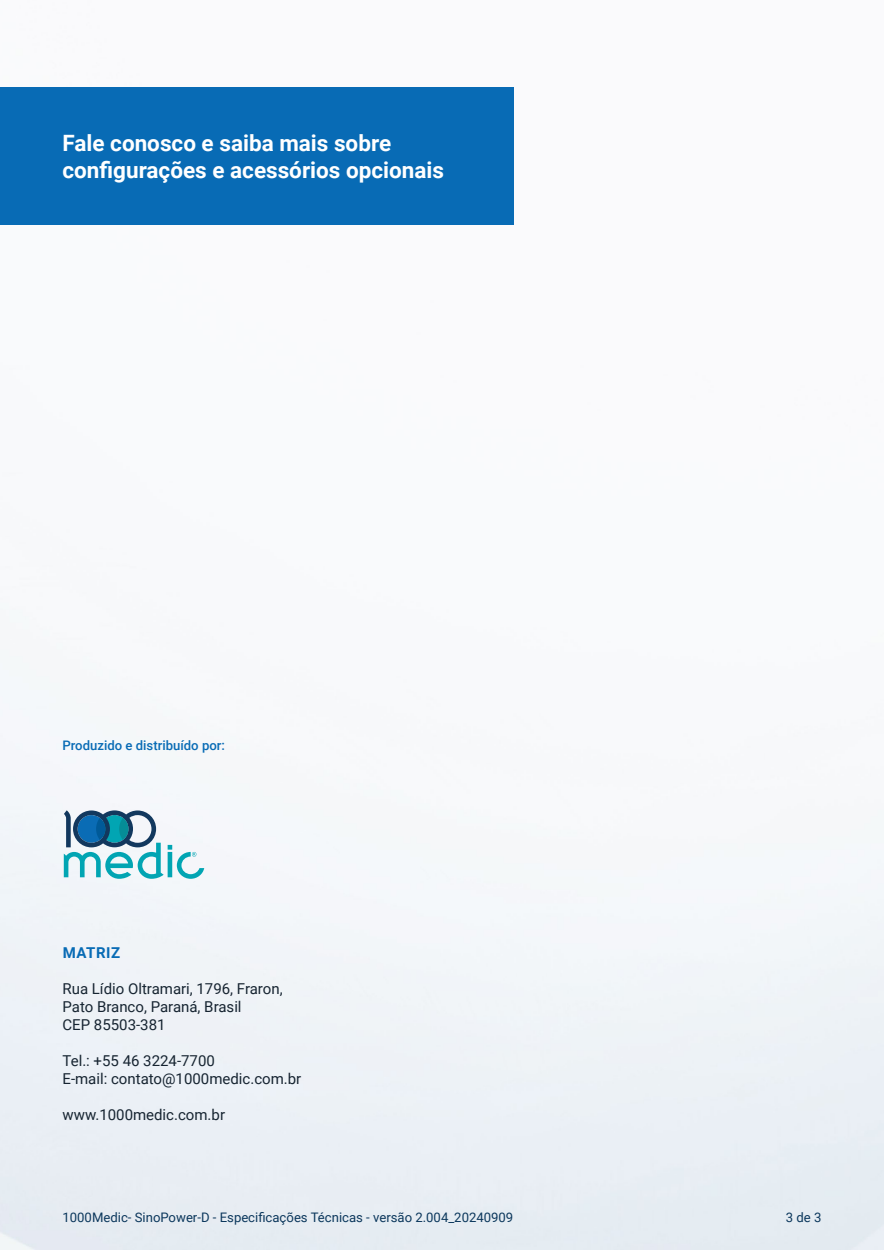
<style>
.page{position:relative;width:884px;height:1250px;background:#fff}
.page>*{position:absolute;margin:0;border:0;box-sizing:border-box;transform-origin:0 0}
.t1{font:700 22.5px/27px "Roboto";color:#fff}
.t2{font:15px/18px "Roboto";color:#162431}
.t3{font:700 15px "Roboto";letter-spacing:.035em;color:#086bb5}
.t4{font:13.12px "Roboto";color:#0b375c}
.t5{font:500 13.12px "Roboto";color:#086bb5}
</style>
<div class="page">
<img style="left:0;top:87px;width:884px;height:1163px">
<div style="left:0;top:87px;width:513px;height:138px;background:#086bb5"></div>
<div style="left:62px;top:782px;width:143px;height:123px;background:#f4f6fa"></div>
<svg style="left:64px;top:810px;width:140px;height:69px"></svg>
<h1 class="t1" style="left:62px;top:129px;width:383px">Fale conosco e saiba mais sobre configurações e acessórios opcionais</h1>
<p class="t5" style="left:62px;top:737px;width:164px">Produzido e distribuído por:</p>
<p class="t3" style="left:63px;top:942px;width:59px">MATRIZ</p>
<p class="t2" style="left:62px;top:979px;width:222px">Rua Lídio Oltramari, 1796, Fraron,<br>Pato Branco, Paraná, Brasil<br>CEP 85503-381</p>
<p class="t2" style="left:62px;top:1051px;width:240px">Tel.: +55 46 3224-7700<br>E-mail: contato@1000medic.com.br</p>
<p class="t2" style="left:62px;top:1105px;width:164px">www.1000medic.com.br</p>
<p class="t4" style="left:62px;top:1208px;width:452px">1000Medic- SinoPower-D - Especificações Técnicas - versão 2.004_20240909</p>
<p class="t4" style="left:786px;top:1208px;width:37px">3 de 3</p>
</div>
